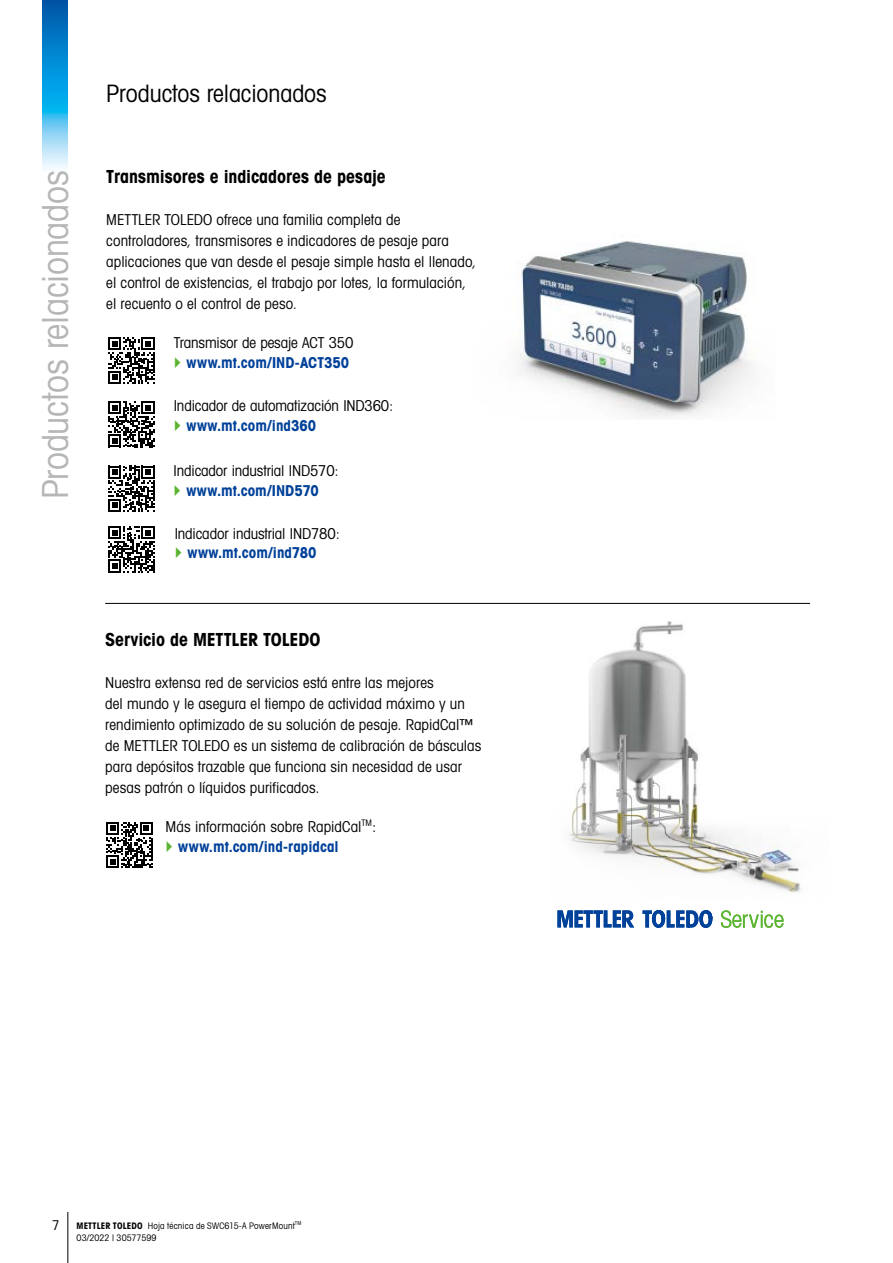
<style>
.page{position:relative;width:893px;height:1263px;background:#fff}
.page>*{position:absolute;margin:0;border:0;box-sizing:border-box;transform-origin:0 0}
.t1{font:36px "Avant Gardefor MT Bk";letter-spacing:-.005em;color:#b5b6b6}
.t2{font:24px "Avant Gardefor MT Bk";letter-spacing:-.005em;color:#000}
.t3{font:18px "Avant Gardefor MT Bd";letter-spacing:-.005em;color:#000}
.t4{font:15px/21px "Avant Gardefor MT Bk";letter-spacing:.005em;color:#000}
.t5{font:15px "Avant Gardefor MT Bd";color:#004199}
.t6{font:13.5px "Avant Gardefor MT Bk";color:#000}
.t7{font:9px/12px "Avant Gardefor MT Bk";letter-spacing:.02em;color:#000}
.s1{font-family:"Avant Gardefor MT Bd"}
</style>
<div class="page">
<svg style="left:42px;top:0;width:26px;height:169px"></svg>
<hr style="left:68px;top:1212px;width:1px;height:51px;background:#000">
<hr style="left:105px;top:603px;width:705px;height:1px;background:#000">
<img style="left:518px;top:241px;width:238px;height:176px">
<img style="left:570px;top:621px;width:231px;height:272px">
<svg style="left:721px;top:910px;width:62px;height:18px"></svg>
<svg style="left:557px;top:910px;width:77px;height:17px"></svg>
<svg style="left:643px;top:910px;width:69px;height:18px"></svg>
<svg style="left:106px;top:822px;width:47px;height:46px"></svg>
<svg style="left:108px;top:337px;width:46px;height:47px"></svg>
<svg style="left:108px;top:401px;width:46px;height:46px"></svg>
<svg style="left:108px;top:466px;width:46px;height:46px"></svg>
<svg style="left:108px;top:526px;width:46px;height:46px"></svg>
<h1 class="t1" style="left:33px;top:499px;width:331px;rotate:-90deg">Productos relacionados</h1>
<h2 class="t2" style="left:106px;top:79px;width:222px">Productos relacionados</h2>
<p class="t3" style="left:106px;top:165px;width:281px">Transmisores e indicadores de pesaje</p>
<p class="t4" style="left:106px;top:209px;width:372px">METTLER TOLEDO ofrece una familia completa de controladores, transmisores e indicadores de pesaje para aplicaciones que van desde el pesaje simple hasta el llenado, el control de existencias, el trabajo por lotes, la formulación, el recuento o el control de peso.</p>
<p class="t4" style="left:174px;top:332px;width:181px">Transmisor de pesaje ACT 350</p>
<p class="t5" style="left:187px;top:353px;width:164px">www.mt.com/IND-ACT350</p>
<p class="t4" style="left:174px;top:395px;width:221px">Indicador de automatización IND360:</p>
<p class="t5" style="left:187px;top:416px;width:131px">www.mt.com/ind360</p>
<p class="t4" style="left:174px;top:460px;width:167px">Indicador industrial IND570:</p>
<p class="t5" style="left:186px;top:481px;width:134px">www.mt.com/IND570</p>
<p class="t4" style="left:175px;top:522px;width:167px">Indicador industrial IND780:</p>
<p class="t5" style="left:187px;top:543px;width:131px">www.mt.com/ind780</p>
<p class="t3" style="left:105px;top:628px;width:217px">Servicio de METTLER TOLEDO</p>
<p class="t4" style="left:105px;top:672px;width:378px">Nuestra extensa red de servicios está entre las mejores<br>del mundo y le asegura el tiempo de actividad máximo y un rendimiento optimizado de su solución de pesaje. RapidCal™ de METTLER TOLEDO es un sistema de calibración de básculas para depósitos trazable que funciona sin necesidad de usar pesas patrón o líquidos purificados.</p>
<p class="t4" style="left:166px;top:816px;width:212px">Más información sobre RapidCal<sup>TM</sup>:</p>
<p class="t5" style="left:178px;top:837px;width:162px">www.mt.com/ind-rapidcal</p>
<p class="t6" style="left:52px;top:1217px;width:9px">7</p>
<p class="t7" style="left:77px;top:1219px;width:226px"><span class="s1">METTLER TOLEDO</span> Hoja técnica de SWC615-A PowerMount<sup>TM<br></sup>03/2022 | 30577599</p>
</div>
